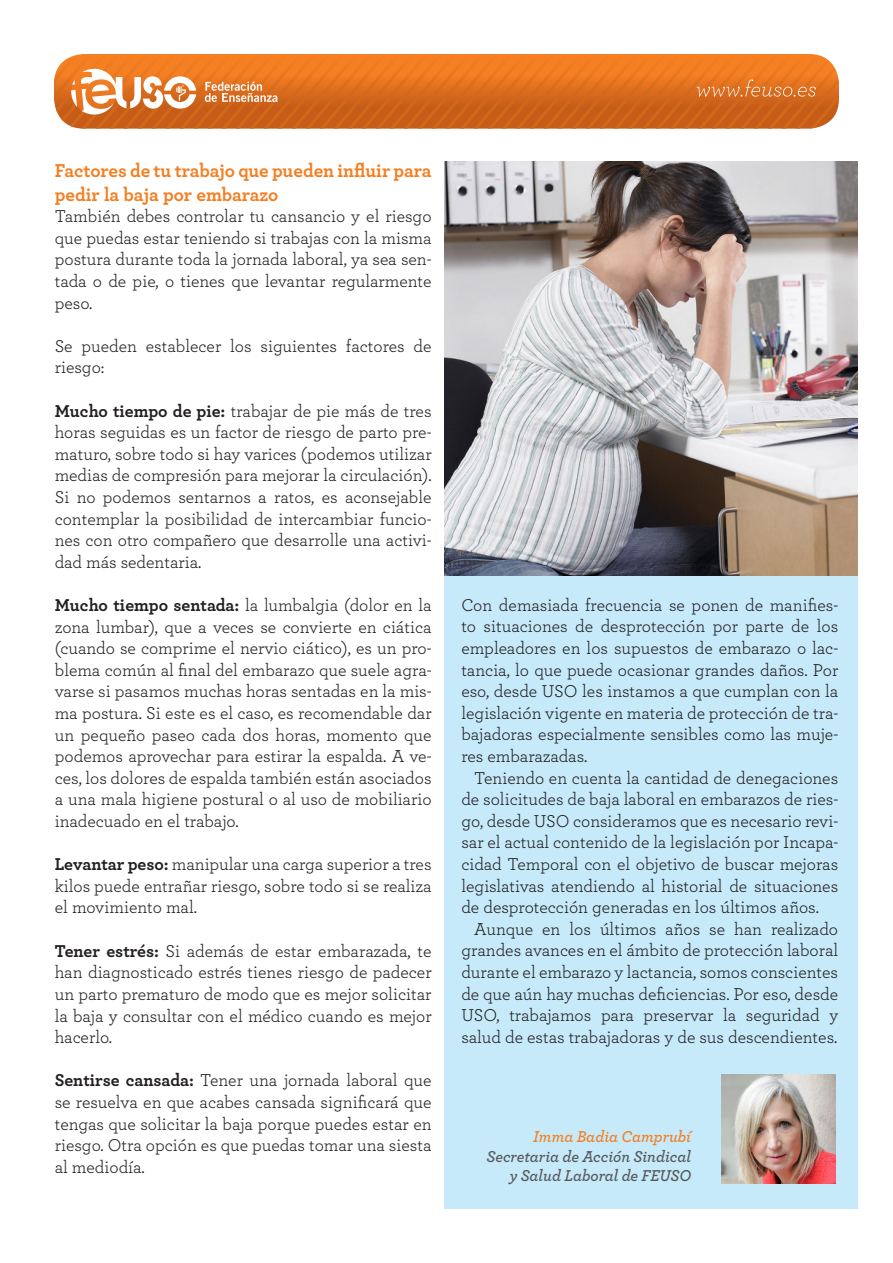
<style>
.page{position:relative;width:893px;height:1263px;background:#fff}
.page>*{position:absolute;margin:0;border:0;box-sizing:border-box;transform-origin:0 0}
.t1{font:700 19.5px/23.4px "Archer Pro";color:#f47e20}
.t2{font:18px/21.6px "Archer Pro";color:#231f20;text-align:justify}
.t3{font:italic 600 16.5px "Archer Pro";letter-spacing:-.005em;color:#57585a}
.t4{font:italic 600 16.5px "Archer Pro";letter-spacing:-.005em;color:#f57f23}
.s1{font-weight:700}
</style>
<div class="page">
<div style="left:444px;top:575px;width:413px;height:634px;background:#c6eafa"></div>
<svg style="left:54px;top:54px;width:785px;height:75px;background:#de772c"></svg>
<img style="left:722px;top:1074px;width:114px;height:110px">
<img style="left:444px;top:162px;width:413px;height:413px">
<p class="t1" style="left:55px;top:158px;width:378px">Factores de tu trabajo que pueden influir para pedir la baja por embarazo</p>
<p class="t2" style="left:55px;top:205px;width:378px">También debes controlar tu cansancio y el riesgo que puedas estar teniendo si trabajas con la misma postura durante toda la jornada laboral, ya sea sen&shy;tada o de pie, o tienes que levantar regularmente peso.</p>
<p class="t2" style="left:55px;top:334px;width:378px">Se pueden establecer los siguientes factores de riesgo:</p>
<p class="t2" style="left:55px;top:399px;width:378px"><span class="s1">Mucho tiempo de pie:</span> trabajar de pie más de tres horas seguidas es un factor de riesgo de parto pre&shy;maturo, sobre todo si hay varices (podemos utilizar medias de compresión para mejorar la circulación).<br>Si no podemos sentarnos a ratos, es aconsejable contemplar la posibilidad de intercambiar funcio&shy;nes con otro compañero que desarrolle una activi&shy;dad más sedentaria.</p>
<p class="t2" style="left:55px;top:593px;width:378px"><span class="s1">Mucho tiempo sentada:</span> la lumbalgia (dolor en la zona lumbar), que a veces se convierte en ciática (cuando se comprime el nervio ciático), es un pro&shy;blema común al final del embarazo que suele agra&shy;varse si pasamos muchas horas sentadas en la mis&shy;ma postura. Si este es el caso, es recomendable dar un pequeño paseo cada dos horas, momento que podemos aprovechar para estirar la espalda. A ve&shy;ces, los dolores de espalda también están asociados a una mala higiene postural o al uso de mobiliario inadecuado en el trabajo.</p>
<p class="t2" style="left:55px;top:853px;width:378px"><span class="s1">Levantar peso:</span> manipular una carga superior a tres kilos puede entrañar riesgo, sobre todo si se realiza el movimiento mal.</p>
<p class="t2" style="left:55px;top:939px;width:378px"><span class="s1">Tener estrés:</span> Si además de estar embarazada, te han diagnosticado estrés tienes riesgo de padecer un parto prematuro de modo que es mejor solicitar la baja y consultar con el médico cuando es mejor hacerlo.</p>
<p class="t2" style="left:55px;top:1069px;width:378px"><span class="s1">Sentirse cansada:</span> Tener una jornada laboral que se resuelva en que acabes cansada significará que tengas que solicitar la baja porque puedes estar en riesgo. Otra opción es que puedas tomar una siesta al mediodía.</p>
<p class="t2" style="left:461px;top:593px;width:378px">Con demasiada frecuencia se ponen de manifies&shy;to situaciones de desprotección por parte de los empleadores en los supuestos de embarazo o lac&shy;tancia, lo que puede ocasionar grandes daños. Por eso, desde USO les instamos a que cumplan con la legislación vigente en materia de protección de tra&shy;bajadoras especialmente sensibles como las muje&shy;res embarazadas.</p>
<p class="t2" style="left:461px;top:766px;width:378px;text-indent:13px">Teniendo en cuenta la cantidad de denegaciones de solicitudes de baja laboral en embarazos de ries&shy;go, desde USO consideramos que es necesario revi&shy;sar el actual contenido de la legislación por Incapa&shy;cidad Temporal con el objetivo de buscar mejoras legislativas atendiendo al historial de situaciones de desprotección generadas en los últimos años.</p>
<p class="t2" style="left:461px;top:917px;width:378px;text-indent:13px">Aunque en los últimos años se han realizado grandes avances en el ámbito de protección laboral durante el embarazo y lactancia, somos conscientes de que aún hay muchas deficiencias. Por eso, desde USO, trabajamos para preservar la seguridad y salud de estas trabajadoras y de sus descendientes.</p>
<p class="t4" style="left:533px;top:1124px;width:159px">Imma Badia Camprubí</p>
<p class="t3" style="left:487px;top:1144px;width:206px">Secretaria de Acción Sindical</p>
<p class="t3" style="left:510px;top:1163px;width:183px">y Salud Laboral de FEUSO</p>
</div>
